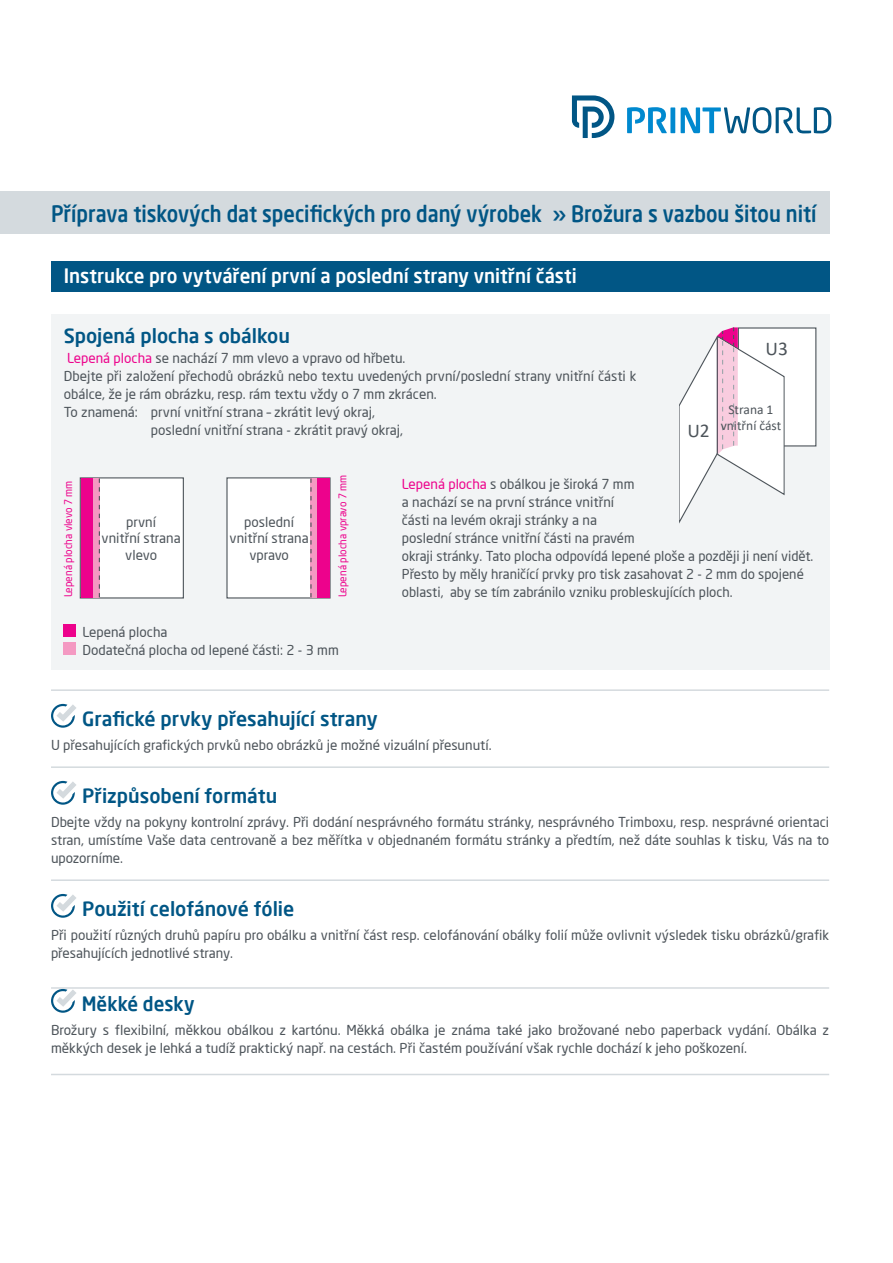
<style>
.page{position:relative;width:893px;height:1263px;background:#fff}
.page>*{position:absolute;margin:0;border:0;box-sizing:border-box;transform-origin:0 0}
.t1{font:500 22.5px "Neo Sans Pro";color:#015685;scale:.89 1}
.t2{font:500 19.5px "Neo Sans Pro";color:#015685}
.t3{font:500 19.5px "Neo Sans Pro";color:#fff;scale:.96 1}
.t4{font:500 19.5px "Neo Sans Pro";color:#015685;scale:.96 1}
.t5{font:19.5px "Calibri";color:#4d545a}
.t6{font:13.5px/18px "Neo Sans Pro";color:#4d545a}
.t7{font:13.5px/16.5px "Calibri";color:#4d545a;text-align:center}
.t8{font:10.5px "Neo Sans Pro";color:#ed028c;scale:.96 1}
.s1{color:#ed028c}
</style>
<div class="page">
<div style="left:51px;top:315px;width:778px;height:355px;background:#f2f4f5"></div>
<div style="left:51px;top:261px;width:778px;height:31px;background:#015685"></div>
<div style="left:64px;top:625px;width:12px;height:12px;background:#ed028c"></div>
<div style="left:64px;top:643px;width:12px;height:12px;background:#f499c2"></div>
<hr style="left:51px;top:689px;width:778px;height:2px;background:#d4dade">
<svg style="left:51px;top:704px;width:25px;height:24px"></svg>
<hr style="left:51px;top:766px;width:778px;height:2px;background:#d4dade">
<svg style="left:51px;top:781px;width:25px;height:24px"></svg>
<hr style="left:51px;top:879px;width:778px;height:2px;background:#d4dade">
<svg style="left:51px;top:894px;width:25px;height:24px"></svg>
<hr style="left:51px;top:987px;width:778px;height:2px;background:#d4dade">
<svg style="left:51px;top:989px;width:25px;height:24px"></svg>
<hr style="left:51px;top:1074px;width:778px;height:1px;background:#d4dade">
<div style="left:0;top:191px;width:829px;height:43px;background:#d4dade"></div>
<svg style="left:627px;top:107px;width:204px;height:26px"></svg>
<svg style="left:572px;top:96px;width:42px;height:42px"></svg>
<div style="left:738px;top:328px;width:78px;height:118px;background:#fff"></div>
<div style="left:738px;top:327px;width:78px;height:119px;border:1px solid #4d545a"></div>
<svg style="left:679px;top:327px;width:106px;height:197px"></svg>
<div style="left:80px;top:478px;width:103px;height:120px;background:#fff"></div>
<div style="left:80px;top:477px;width:104px;height:121px;border:1px solid #4d545a"></div>
<div style="left:81px;top:478px;width:13px;height:119px;background:#ed028c"></div>
<div style="left:94px;top:478px;width:6px;height:119px;background:#f499c2"></div>
<svg style="left:99px;top:478px;width:1px;height:119px"></svg>
<div style="left:227px;top:478px;width:103px;height:120px;background:#fff"></div>
<div style="left:317px;top:478px;width:13px;height:119px;background:#ed028c"></div>
<div style="left:310px;top:478px;width:7px;height:119px;background:#f499c2"></div>
<svg style="left:310px;top:478px;width:2px;height:119px"></svg>
<h1 class="t1" style="left:51px;top:200px;width:862px">Příprava tiskových dat specifických pro daný výrobek » Brožura s vazbou šitou nití</h1>
<h2 class="t3" style="left:64px;top:264px;width:536px">Instrukce pro vytváření první a poslední strany vnitřní části</h2>
<h2 class="t2" style="left:64px;top:324px;width:228px">Spojená plocha s obálkou</h2>
<p class="t6" style="left:67px;top:348px;width:340px"><span class="s1">Lepená plocha</span> se nachází 7 mm vlevo a vpravo od hřbetu.</p>
<p class="t6" style="left:64px;top:366px;width:574px">Dbejte při založení přechodů obrázků nebo textu uvedených první/poslední strany vnitřní části k</p>
<p class="t6" style="left:64px;top:384px;width:374px">obálce, že je rám obrázku, resp. rám textu vždy o 7 mm zkrácen.</p>
<p class="t6" style="left:64px;top:402px;width:313px">To znamená: první vnitřní strana – zkrátit levý okraj,</p>
<p class="t6" style="left:151px;top:420px;width:253px">poslední vnitřní strana - zkrátit pravý okraj,</p>
<h2 class="t5" style="left:765px;top:335px;width:24px">U3</h2>
<h2 class="t5" style="left:687px;top:417px;width:24px">U2</h2>
<p class="t7" style="left:721px;top:400px;width:62px">Strana 1 vnitřní část</p>
<p class="t8" style="left:62px;top:597px;width:123px;rotate:-90deg">Lepená plocha vlevo 7 mm</p>
<p class="t6" style="left:102px;top:513px;width:81px;line-height:16.5px;text-align:center">první<br>vnitřní strana vlevo</p>
<p class="t6" style="left:230px;top:513px;width:81px;line-height:16.5px;text-align:center">poslední vnitřní strana vpravo</p>
<p class="t8" style="left:336px;top:597px;width:129px;rotate:-90deg">Lepená plocha vpravo 7 mm</p>
<p class="t6" style="left:82px;top:623px;width:258px">Lepená plocha<br>Dodatečná plocha od lepené části: 2 - 3 mm</p>
<p class="t6" style="left:402px;top:474px;width:413px"><span class="s1">Lepená plocha</span> s obálkou je široká 7 mm<br>a nachází se na první stránce vnitřní<br>části na levém okraji stránky a na<br>poslední stránce vnitřní části na pravém<br>okraji stránky. Tato plocha odpovídá lepené ploše a později ji není vidět.<br>Přesto by měly hraničící prvky pro tisk zasahovat 2 - 2 mm do spojené oblasti, aby se tím zabránilo vzniku probleskujících ploch.</p>
<h2 class="t2" style="left:82px;top:707px;width:297px">Grafické prvky přesahující strany</h2>
<p class="t6" style="left:51px;top:736px;width:442px">U přesahujících grafických prvků nebo obrázků je možné vizuální přesunutí.</p>
<h2 class="t2" style="left:82px;top:784px;width:197px">Přizpůsobení formátu</h2>
<p class="t6" style="left:51px;top:813px;width:780px;text-align:justify">Dbejte vždy na pokyny kontrolní zprávy. Při dodání nesprávného formátu stránky, nesprávného Trimboxu, resp. nesprávné orientaci stran, umístíme Vaše data centrovaně a bez měřítka v objednaném formátu stránky a předtím, než dáte souhlas k tisku, Vás na to upozorníme.</p>
<h2 class="t2" style="left:82px;top:897px;width:214px">Použití celofánové fólie</h2>
<p class="t6" style="left:51px;top:926px;width:780px">Při použití různých druhů papíru pro obálku a vnitřní část resp. celofánování obálky folií může ovlivnit výsledek tisku obrázků/grafik přesahujících jednotlivé strany.</p>
<h2 class="t4" style="left:82px;top:992px;width:119px">Měkké desky</h2>
<p class="t6" style="left:51px;top:1021px;width:780px">Brožury s flexibilní, měkkou obálkou z kartónu. Měkká obálka je známa také jako brožované nebo paperback vydání. Obálka z měkkých desek je lehká a tudíž praktický např. na cestách. Při častém používání však rychle dochází k jeho poškození.</p>
</div>
